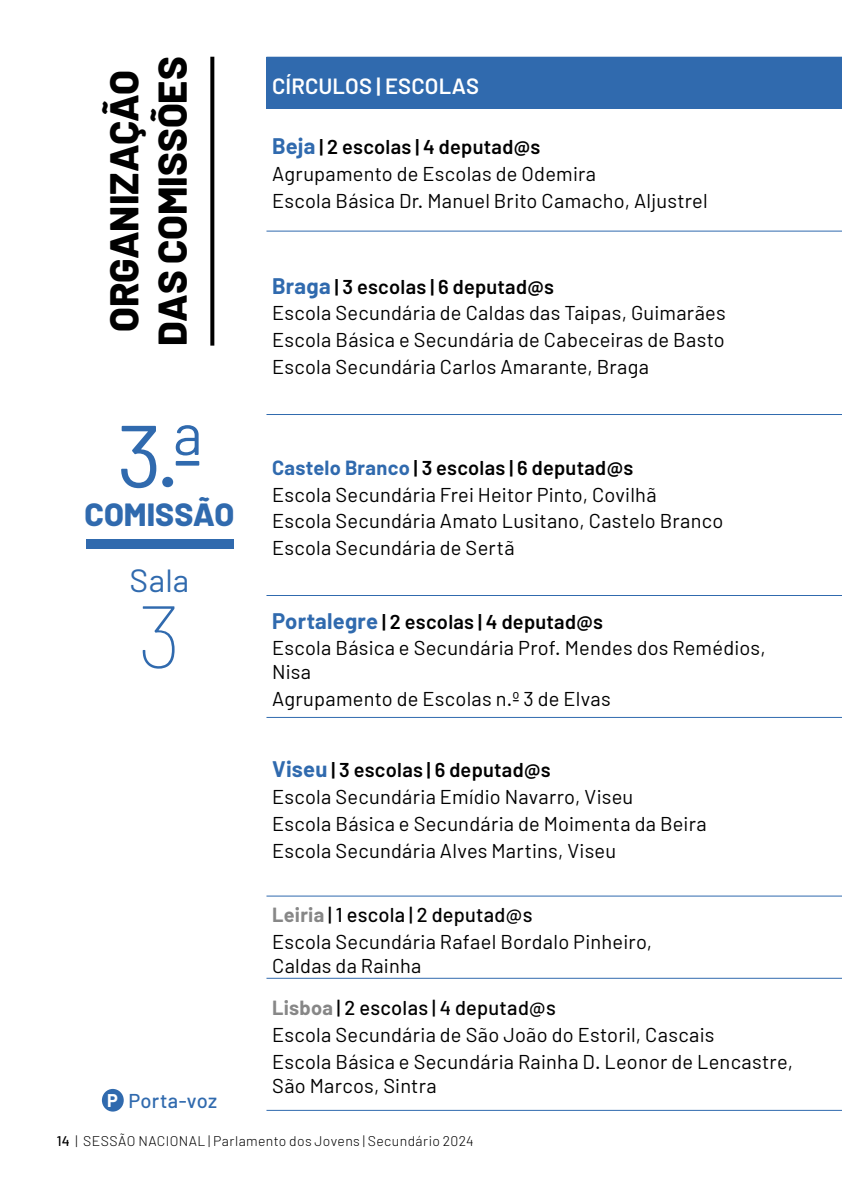
<style>
.page{position:relative;width:842px;height:1191px;background:#fff}
.page>*{position:absolute;margin:0;border:0;box-sizing:border-box;transform-origin:0 0}
.t1{font:88px "Barlow";color:#306aae}
.t2{font:100 88px "Barlow";color:#306aae}
.t3{font:800 40px/48px "Barlow";color:#000;text-align:center}
.t4{font:800 32px "Barlow";color:#306aae}
.t5{font:32px "Barlow";color:#306aae}
.t6{font:600 22px "Barlow";letter-spacing:.005em;color:#fff}
.t7{font:20px/26.8px "Barlow";letter-spacing:.015em;color:#000}
.t8{font:500 20px/42.8px "Barlow";letter-spacing:.015em;color:#000}
.t9{font:500 20px "Barlow";letter-spacing:.01em;color:#306aae}
.t10{font:300 14px "Barlow";letter-spacing:.03em;color:#000}
.s1{font-weight:700;font-size:18px;color:#fff}
.s2{font-weight:700;font-size:22px;color:#306aae}
.s3{font-weight:600}
.s4{font-weight:700;color:#306aae}
.s5{font-weight:700;color:#878787}
.s6{font-weight:500}
.s7{font-weight:400}
</style>
<div class="page">
<div style="left:86px;top:539px;width:147px;height:10px;background:#306aae"></div>
<svg style="left:210px;top:57px;width:4px;height:288px"></svg>
<div style="left:266px;top:57px;width:576px;height:51px;background:#306aae"></div>
<hr style="left:266px;top:108px;width:576px;height:1px;background:#306aae">
<hr style="left:266px;top:231px;width:576px;height:1px;background:#306aae">
<hr style="left:266px;top:414px;width:576px;height:1px;background:#306aae">
<hr style="left:266px;top:595px;width:576px;height:1px;background:#306aae">
<hr style="left:266px;top:717px;width:576px;height:1px;background:#306aae">
<hr style="left:266px;top:895px;width:576px;height:1px;background:#306aae">
<hr style="left:266px;top:977px;width:576px;height:1px;background:#306aae">
<hr style="left:266px;top:1109px;width:576px;height:1px;background:#306aae">
<div style="left:102px;top:1089px;width:22px;height:22px;background:#306aae;border-radius:50%"></div>
<h2 class="t3" style="left:100px;top:345px;width:290px;rotate:-90deg">ORGANIZAÇÃO<br>DAS COMISSÕES</h2>
<h1 class="t1" style="left:117px;top:401px;width:87px">3.ª</h1>
<h3 class="t4" style="left:85px;top:494px;width:151px">COMISSÃO</h3>
<h3 class="t5" style="left:130px;top:560px;width:61px">Sala</h3>
<h1 class="t2" style="left:137px;top:581px;width:46px">3</h1>
<p class="t9" style="left:107px;top:1088px;width:111px"><span class="s1">P</span> Porta-voz</p>
<p class="t6" style="left:272px;top:72px;width:209px">CÍRCULOS | ESCOLAS</p>
<p class="t7" style="left:272px;top:133px;width:437px"><span class="s2">Beja</span> <span class="s3">| 2 escolas | 4 deputad@s<br></span>Agrupamento de Escolas de Odemira<br>Escola Básica Dr. Manuel Brito Camacho, Aljustrel</p>
<p class="t7" style="left:272px;top:272px;width:455px"><span class="s2">Braga</span> <span class="s3">| 3 escolas | 6 deputad@s<br></span>Escola Secundária de Caldas das Taipas, Guimarães Escola Básica e Secundária de Cabeceiras de Basto Escola Secundária Carlos Amarante, Braga</p>
<p class="t7" style="left:272px;top:453px;width:453px"><span class="s4">Castelo Branco</span> <span class="s3">| 3 escolas | 6 deputad@s<br></span>Escola Secundária Frei Heitor Pinto, Covilhã<br>Escola Secundária Amato Lusitano, Castelo Branco Escola Secundária de Sertã</p>
<p class="t7" style="left:272px;top:607px;width:495px"><span class="s2">Portalegre</span> <span class="s3">| 2 escolas | 4 deputad@s<br></span>Escola Básica e Secundária Prof. Mendes dos Remédios,</p>
<p class="t7" style="left:272px;top:658px;width:340px">Nisa<br>Agrupamento de Escolas n.º 3 de Elvas</p>
<p class="t7" style="left:272px;top:756px;width:436px"><span class="s2">Viseu</span> <span class="s3">| 3 escolas | 6 deputad@s<br></span>Escola Secundária Emídio Navarro, Viseu<br>Escola Básica e Secundária de Moimenta da Beira Escola Secundária Alves Martins, Viseu</p>
<p class="t7" style="left:272px;top:900px;width:381px"><span class="s5">Leiria</span> <span class="s6">| 1 escola | 2 deputad@s<br></span>Escola Secundária Rafael Bordalo Pinheiro,</p>
<p class="t8" style="left:272px;top:943px;width:285px"><span class="s7">Caldas da Rainha<br></span><span class="s5">Lisboa</span> | 2 escolas | 4 deputad@s</p>
<p class="t7" style="left:272px;top:1021px;width:522px">Escola Secundária de São João do Estoril, Cascais<br>Escola Básica e Secundária Rainha D. Leonor de Lencastre,</p>
<p class="t7" style="left:272px;top:1072px;width:166px">São Marcos, Sintra</p>
<p class="t10" style="left:57px;top:1132px;width:418px"><span class="s6">14</span> | SESSÃO NACIONAL | Parlamento dos Jovens | Secundário 2024</p>
</div>
